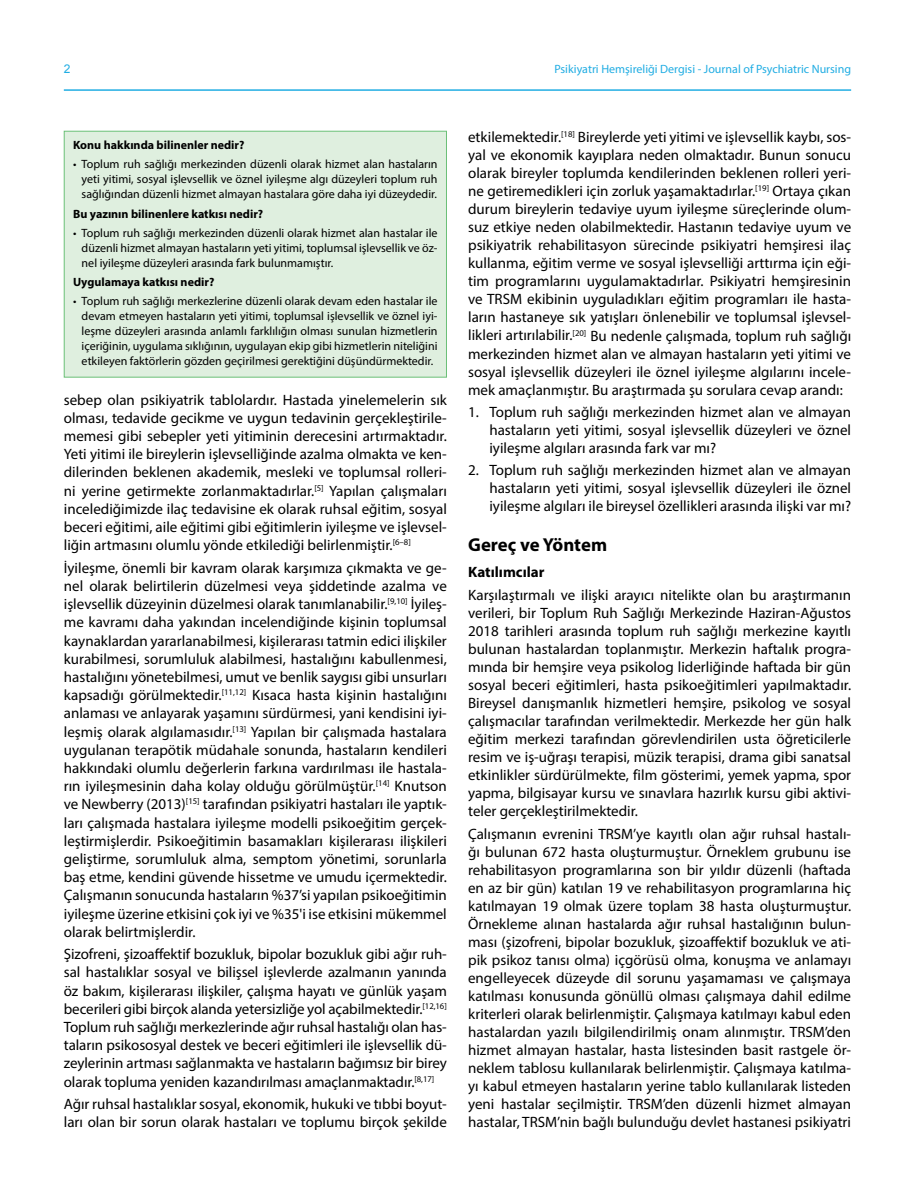
<style>
.page{position:relative;width:915px;height:1191px;background:#fff}
.page>*{position:absolute;margin:0;border:0;box-sizing:border-box;transform-origin:0 0}
.t1{font:700 18.75px "Myriad Pro";color:#000}
.t2{font:15px/18px "Myriad Pro";color:#000;text-align:justify}
.t3{font:700 15px "Myriad Pro";color:#000}
.t4{font:12px/15px "Myriad Pro";color:#000;text-align:justify}
.t5{font:700 12px "Myriad Pro";color:#000}
.t6{font:12px "Myriad Pro";color:#21ade3}
.t7{font:12px "Arial";color:#21ade3}
</style>
<div class="page">
<hr style="left:64px;top:89px;width:786px;height:2px;background:#21ade3">
<div style="left:64px;top:131px;width:382px;height:246px;background:#dfefdf;border:1px solid #6bc077"></div>
<p class="t7" style="left:64px;top:60px;width:8px">2</p>
<p class="t6" style="left:554px;top:61px;width:298px">Psikiyatri Hemşireliği Dergisi - Journal of Psychiatric Nursing</p>
<p class="t5" style="left:73px;top:137px;width:173px">Konu hakkında bilinenler nedir?</p>
<p class="t4" style="left:82px;top:156px;width:357px;text-indent:-9px">• Toplum ruh sağlığı merkezinden düzenli olarak hizmet alan hastaların yeti yitimi, sosyal işlevsellik ve öznel iyileşme algı düzeyleri toplum ruh sağlığından düzenli hizmet almayan hastalara göre daha iyi düzeydedir.</p>
<p class="t5" style="left:73px;top:206px;width:191px">Bu yazının bilinenlere katkısı nedir?</p>
<p class="t4" style="left:82px;top:225px;width:357px;text-indent:-9px">• Toplum ruh sağlığı merkezinden düzenli olarak hizmet alan hastalar ile düzenli hizmet almayan hastaların yeti yitimi, toplumsal işlevsellik ve öz&shy;nel iyileşme düzeyleri arasında fark bulunmamıştır.</p>
<p class="t5" style="left:73px;top:274px;width:143px">Uygulamaya katkısı nedir?</p>
<p class="t4" style="left:82px;top:293px;width:357px;text-indent:-9px">• Toplum ruh sağlığı merkezlerine düzenli olarak devam eden hastalar ile devam etmeyen hastaların yeti yitimi, toplumsal işlevsellik ve öznel iyi&shy;leşme düzeyleri arasında anlamlı farklılığın olması sunulan hizmetlerin içeriğinin, uygulama sıklığının, uygulayan ekip gibi hizmetlerin niteliğini etkileyen faktörlerin gözden geçirilmesi gerektiğini düşündürmektedir.</p>
<p class="t2" style="left:64px;top:390px;width:384px">sebep olan psikiyatrik tablolardır. Hastada yinelemelerin sık olması, tedavide gecikme ve uygun tedavinin gerçekleştirile&shy;memesi gibi sebepler yeti yitiminin derecesini artırmaktadır.<br>Yeti yitimi ile bireylerin işlevselliğinde azalma olmakta ve ken&shy;dilerinden beklenen akademik, mesleki ve toplumsal rolleri&shy;ni yerine getirmekte zorlanmaktadırlar.<sup>[5]</sup> Yapılan çalışmaları incelediğimizde ilaç tedavisine ek olarak ruhsal eğitim, sosyal beceri eğitimi, aile eğitimi gibi eğitimlerin iyileşme ve işlevsel&shy;liğin artmasını olumlu yönde etkilediği belirlenmiştir.<sup>[6–8]</sup></p>
<p class="t2" style="left:64px;top:558px;width:384px">İyileşme, önemli bir kavram olarak karşımıza çıkmakta ve ge&shy;nel olarak belirtilerin düzelmesi veya şiddetinde azalma ve işlevsellik düzeyinin düzelmesi olarak tanımlanabilir.<sup>[9,10]</sup> İyileş&shy;me kavramı daha yakından incelendiğinde kişinin toplumsal kaynaklardan yararlanabilmesi, kişilerarası tatmin edici ilişkiler kurabilmesi, sorumluluk alabilmesi, hastalığını kabullenmesi, hastalığını yönetebilmesi, umut ve benlik saygısı gibi unsurları kapsadığı görülmektedir.<sup>[11,12]</sup> Kısaca hasta kişinin hastalığını anlaması ve anlayarak yaşamını sürdürmesi, yani kendisini iyi&shy;leşmiş olarak algılamasıdır.<sup>[13]</sup> Yapılan bir çalışmada hastalara uygulanan terapötik müdahale sonunda, hastaların kendileri hakkındaki olumlu değerlerin farkına vardırılması ile hastala&shy;rın iyileşmesinin daha kolay olduğu görülmüştür.<sup>[14]</sup> Knutson ve Newberry (2013)<sup>[15]</sup> tarafından psikiyatri hastaları ile yaptık&shy;ları çalışmada hastalara iyileşme modelli psikoeğitim gerçek&shy;leştirmişlerdir. Psikoeğitimin basamakları kişilerarası ilişkileri geliştirme, sorumluluk alma, semptom yönetimi, sorunlarla baş etme, kendini güvende hissetme ve umudu içermektedir.<br>Çalışmanın sonucunda hastaların %37’si yapılan psikoeğitimin iyileşme üzerine etkisini çok iyi ve %35'i ise etkisini mükemmel olarak belirtmişlerdir.</p>
<p class="t2" style="left:64px;top:944px;width:384px">Şizofreni, şizoaffektif bozukluk, bipolar bozukluk gibi ağır ruh&shy;sal hastalıklar sosyal ve bilişsel işlevlerde azalmanın yanında öz bakım, kişilerarası ilişkiler, çalışma hayatı ve günlük yaşam becerileri gibi birçok alanda yetersizliğe yol açabilmektedir.<sup>[12,16] </sup>Toplum ruh sağlığı merkezlerinde ağır ruhsal hastalığı olan has&shy;taların psikososyal destek ve beceri eğitimleri ile işlevsellik dü&shy;zeylerinin artması sağlanmakta ve hastaların bağımsız bir birey olarak topluma yeniden kazandırılması amaçlanmaktadır.<sup>[8,17]</sup></p>
<p class="t2" style="left:64px;top:1094px;width:384px">Ağır ruhsal hastalıklar sosyal, ekonomik, hukuki ve tıbbi boyut&shy;ları olan bir sorun olarak hastaları ve toplumu birçok şekilde</p>
<p class="t2" style="left:468px;top:128px;width:384px">etkilemektedir.<sup>[18]</sup> Bireylerde yeti yitimi ve işlevsellik kaybı, sos&shy;yal ve ekonomik kayıplara neden olmaktadır. Bunun sonucu olarak bireyler toplumda kendilerinden beklenen rolleri yeri&shy;ne getiremedikleri için zorluk yaşamaktadırlar.<sup>[19]</sup> Ortaya çıkan durum bireylerin tedaviye uyum iyileşme süreçlerinde olum&shy;suz etkiye neden olabilmektedir. Hastanın tedaviye uyum ve psikiyatrik rehabilitasyon sürecinde psikiyatri hemşiresi ilaç kullanma, eğitim verme ve sosyal işlevselliği arttırma için eği&shy;tim programlarını uygulamaktadırlar. Psikiyatri hemşiresinin ve TRSM ekibinin uyguladıkları eğitim programları ile hasta&shy;ların hastaneye sık yatışları önlenebilir ve toplumsal işlevsel&shy;likleri artırılabilir.<sup>[20]</sup> Bu nedenle çalışmada, toplum ruh sağlığı merkezinden hizmet alan ve almayan hastaların yeti yitimi ve sosyal işlevsellik düzeyleri ile öznel iyileşme algılarını incele&shy;mek amaçlanmıştır. Bu araştırmada şu sorulara cevap arandı:</p>
<p class="t2" style="left:489px;top:403px;width:363px;text-indent:-21px">1. Toplum ruh sağlığı merkezinden hizmet alan ve almayan hastaların yeti yitimi, sosyal işlevsellik düzeyleri ve öznel iyileşme algıları arasında fark var mı?</p>
<p class="t2" style="left:489px;top:461px;width:363px;text-indent:-21px">2. Toplum ruh sağlığı merkezinden hizmet alan ve almayan hastaların yeti yitimi, sosyal işlevsellik düzeyleri ile öznel iyileşme algıları ile bireysel özellikleri arasında ilişki var mı?</p>
<p class="t1" style="left:468px;top:532px;width:140px">Gereç ve Yöntem</p>
<p class="t3" style="left:468px;top:562px;width:78px">Katılımcılar</p>
<p class="t2" style="left:468px;top:585px;width:384px">Karşılaştırmalı ve ilişki arayıcı nitelikte olan bu araştırmanın verileri, bir Toplum Ruh Sağlığı Merkezinde Haziran-Ağustos 2018 tarihleri arasında toplum ruh sağlığı merkezine kayıtlı bulunan hastalardan toplanmıştır. Merkezin haftalık progra&shy;mında bir hemşire veya psikolog liderliğinde haftada bir gün sosyal beceri eğitimleri, hasta psikoeğitimleri yapılmaktadır.<br>Bireysel danışmanlık hizmetleri hemşire, psikolog ve sosyal çalışmacılar tarafından verilmektedir. Merkezde her gün halk eğitim merkezi tarafından görevlendirilen usta öğreticilerle resim ve iş-uğraşı terapisi, müzik terapisi, drama gibi sanatsal etkinlikler sürdürülmekte, film gösterimi, yemek yapma, spor yapma, bilgisayar kursu ve sınavlara hazırlık kursu gibi aktivi&shy;teler gerçekleştirilmektedir.</p>
<p class="t2" style="left:468px;top:824px;width:384px">Çalışmanın evrenini TRSM’ye kayıtlı olan ağır ruhsal hastalı&shy;ğı bulunan 672 hasta oluşturmuştur. Örneklem grubunu ise rehabilitasyon programlarına son bir yıldır düzenli (haftada en az bir gün) katılan 19 ve rehabilitasyon programlarına hiç katılmayan 19 olmak üzere toplam 38 hasta oluşturmuştur.<br>Örnekleme alınan hastalarda ağır ruhsal hastalığının bulun&shy;ması (şizofreni, bipolar bozukluk, şizoaffektif bozukluk ve ati&shy;pik psikoz tanısı olma) içgörüsü olma, konuşma ve anlamayı engelleyecek düzeyde dil sorunu yaşamaması ve çalışmaya katılması konusunda gönüllü olması çalışmaya dahil edilme kriterleri olarak belirlenmiştir. Çalışmaya katılmayı kabul eden hastalardan yazılı bilgilendirilmiş onam alınmıştır. TRSM’den hizmet almayan hastalar, hasta listesinden basit rastgele ör&shy;neklem tablosu kullanılarak belirlenmiştir. Çalışmaya katılma&shy;yı kabul etmeyen hastaların yerine tablo kullanılarak listeden yeni hastalar seçilmiştir. TRSM’den düzenli hizmet almayan hastalar, TRSM’nin bağlı bulunduğu devlet hastanesi psikiyatri</p>
</div>
